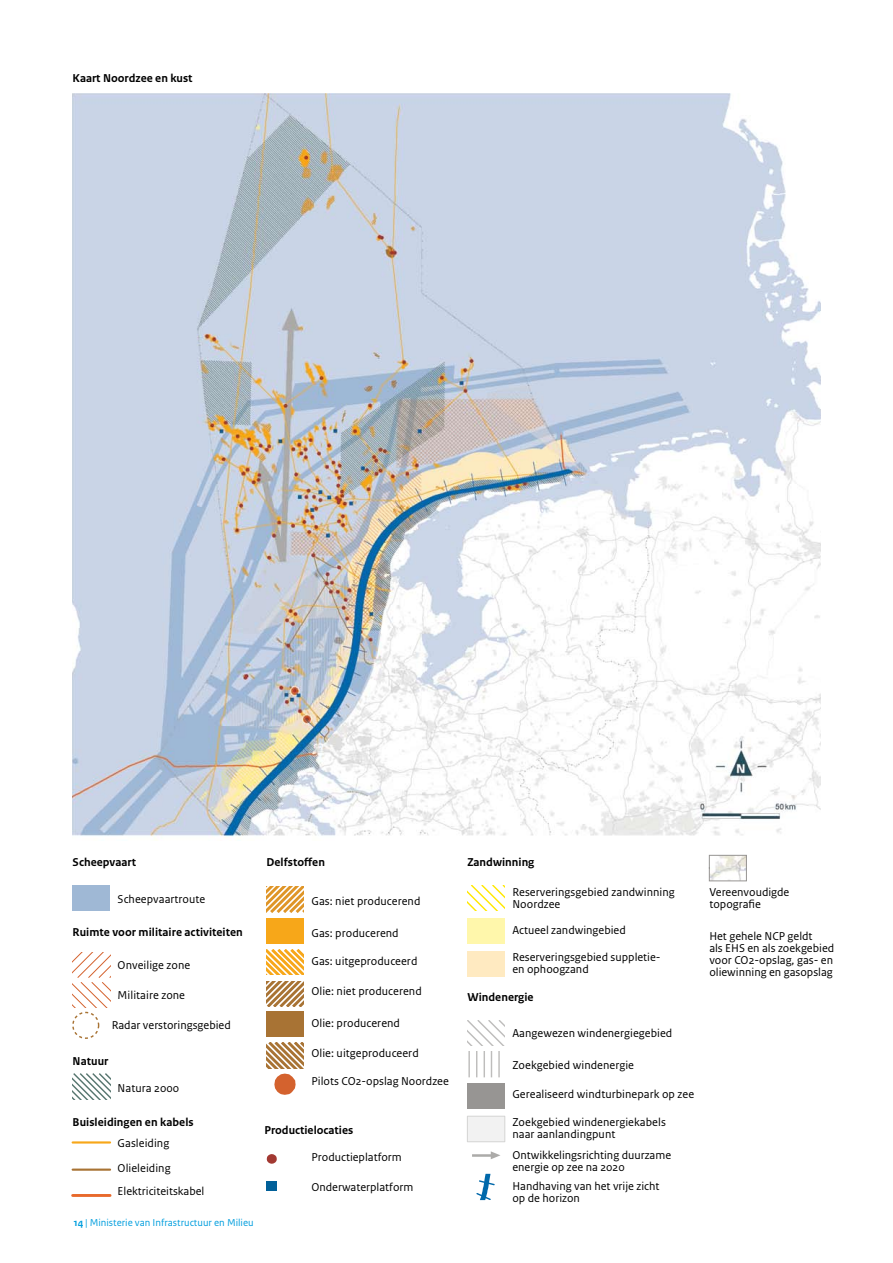
<style>
.page{position:relative;width:893px;height:1263px;background:#fff}
.page>*{position:absolute;margin:0;border:0;box-sizing:border-box;transform-origin:0 0}
.t1{font:12px/12px "Rijksoverheid Sans Text";letter-spacing:.005em;color:#000}
.t2{font:700 12px "Rijksoverheid Sans Text";letter-spacing:.005em;color:#000}
.t3{font:10.5px "Rijksoverheid Sans Text";color:#009ede}
.s1{font-weight:700}
</style>
<div class="page">
<hr style="left:892px;top:0;width:1px;height:631px;background:#009ede">
<img style="left:72px;top:94px;width:749px;height:746px">
<div style="left:73px;top:885px;width:37px;height:25px;background:#9fb8d5"></div>
<svg style="left:73px;top:952px;width:37px;height:55px"></svg>
<svg style="left:73px;top:1073px;width:37px;height:26px"></svg>
<hr style="left:73px;top:1141px;width:37px;height:2px;background:#f7a719">
<hr style="left:73px;top:1168px;width:37px;height:3px;background:#a87334">
<hr style="left:73px;top:1194px;width:37px;height:3px;background:#e8692b">
<div style="left:72px;top:1012px;width:27px;height:27px;border:1px dashed #a87334;border-radius:50%"></div>
<svg style="left:266px;top:886px;width:38px;height:26px"></svg>
<div style="left:266px;top:918px;width:38px;height:26px;background:#f7a719"></div>
<svg style="left:266px;top:950px;width:38px;height:25px"></svg>
<svg style="left:266px;top:981px;width:38px;height:25px"></svg>
<div style="left:266px;top:1011px;width:38px;height:26px;background:#a87334"></div>
<svg style="left:266px;top:1042px;width:38px;height:53px"></svg>
<div style="left:267px;top:1181px;width:10px;height:9px;background:#016099"></div>
<svg style="left:267px;top:1154px;width:10px;height:10px"></svg>
<svg style="left:472px;top:1151px;width:28px;height:8px"></svg>
<svg style="left:476px;top:1174px;width:19px;height:26px"></svg>
<svg style="left:467px;top:885px;width:38px;height:25px"></svg>
<div style="left:467px;top:918px;width:38px;height:25px;background:#fff7ab"></div>
<div style="left:467px;top:951px;width:38px;height:25px;background:#ffeac1"></div>
<svg style="left:467px;top:1020px;width:38px;height:26px"></svg>
<hr style="left:468px;top:1052px;width:2px;height:25px;background:#bebdbc">
<svg style="left:476px;top:1052px;width:1px;height:25px"></svg>
<svg style="left:484px;top:1052px;width:1px;height:25px"></svg>
<svg style="left:491px;top:1052px;width:1px;height:25px"></svg>
<hr style="left:498px;top:1052px;width:2px;height:25px;background:#bebdbc">
<div style="left:467px;top:1083px;width:38px;height:25px;background:#979593"></div>
<div style="left:467px;top:1116px;width:38px;height:26px;background:#f2f2f2"></div>
<div style="left:467px;top:1116px;width:38px;height:26px;border:1px solid #d5d5d4"></div>
<svg style="left:709px;top:854px;width:38px;height:28px"></svg>
<p class="t2" style="left:73px;top:71px;width:121px">Kaart Noordzee en kust</p>
<p class="t2" style="left:73px;top:855px;width:65px">Scheepvaart</p>
<p class="t1" style="left:118px;top:894px;width:89px">Scheepvaartroute</p>
<p class="t2" style="left:73px;top:925px;width:172px">Ruimte voor militaire activiteiten</p>
<p class="t1" style="left:118px;top:959px;width:74px">Onveilige zone</p>
<p class="t1" style="left:118px;top:989px;width:69px">Militaire zone</p>
<p class="t1" style="left:112px;top:1019px;width:121px">Radar verstoringsgebied</p>
<p class="t2" style="left:73px;top:1054px;width:37px">Natuur</p>
<p class="t1" style="left:118px;top:1082px;width:63px">Natura 2000</p>
<p class="t2" style="left:73px;top:1115px;width:123px">Buisleidingen en kabels</p>
<p class="t1" style="left:118px;top:1130px;width:55px;line-height:25.7px">Gasleiding<br>Olieleiding</p>
<p class="t1" style="left:118px;top:1185px;width:88px">Elektriciteitskabel</p>
<p class="t3" style="left:74px;top:1216px;width:181px"><span class="s1">14</span> | Ministerie van Infrastructuur en Milieu</p>
<p class="t2" style="left:266px;top:855px;width:60px">Delfstoffen</p>
<p class="t1" style="left:311px;top:895px;width:110px">Gas: niet producerend</p>
<p class="t1" style="left:311px;top:927px;width:89px">Gas: producerend</p>
<p class="t1" style="left:311px;top:955px;width:107px">Gas: uitgeproduceerd</p>
<p class="t1" style="left:311px;top:985px;width:112px">Olie: niet producerend</p>
<p class="t1" style="left:311px;top:1017px;width:90px">Olie: producerend</p>
<p class="t1" style="left:311px;top:1047px;width:109px">Olie: uitgeproduceerd</p>
<p class="t1" style="left:311px;top:1075px;width:139px">Pilots CO2-opslag Noordzee</p>
<p class="t2" style="left:264px;top:1123px;width:90px">Productielocaties</p>
<p class="t2" style="left:467px;top:855px;width:69px">Zandwinning</p>
<p class="t1" style="left:512px;top:886px;width:164px">Reserveringsgebied zandwinning<br>Noordzee</p>
<p class="t1" style="left:512px;top:924px;width:115px">Actueel zandwingebied</p>
<p class="t1" style="left:512px;top:951px;width:150px">Reserveringsgebied suppletie&shy;en ophoogzand</p>
<p class="t2" style="left:467px;top:990px;width:68px">Windenergie</p>
<p class="t1" style="left:512px;top:1028px;width:162px">Aangewezen windenergiegebied</p>
<p class="t1" style="left:512px;top:1059px;width:123px">Zoekgebied windenergie</p>
<p class="t1" style="left:512px;top:1089px;width:183px">Gerealiseerd windturbinepark op zee</p>
<p class="t1" style="left:512px;top:1116px;width:155px">Zoekgebied windenergiekabels naar aanlandingpunt</p>
<p class="t1" style="left:311px;top:1152px;width:92px">Productieplatform</p>
<p class="t1" style="left:512px;top:1149px;width:160px">Ontwikkelingsrichting duurzame energie op zee na 2020</p>
<p class="t1" style="left:512px;top:1180px;width:149px">Handhaving van het vrije zicht op de horizon</p>
<p class="t1" style="left:311px;top:1181px;width:103px">Onderwaterplatform</p>
<p class="t1" style="left:709px;top:886px;width:81px">Vereenvoudigde topografie</p>
<p class="t1" style="left:709px;top:930px;width:126px">Het gehele NCP geldt<br>als EHS en als zoekgebied voor CO2-opslag, gas- en oliewinning en gasopslag</p>
</div>
